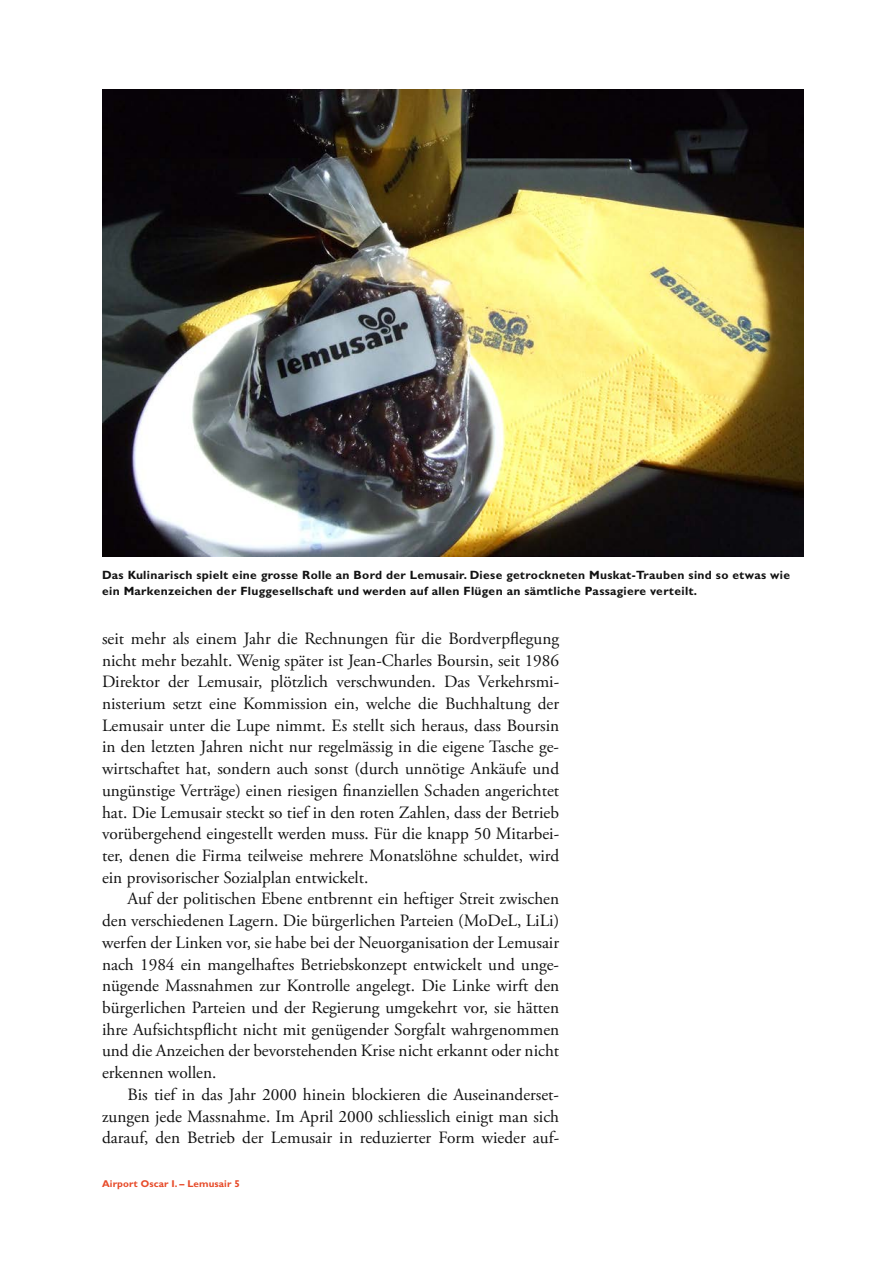
<style>
.page{position:relative;width:893px;height:1263px;background:#fff}
.page>*{position:absolute;margin:0;border:0;box-sizing:border-box;transform-origin:0 0}
.t1{font:17.25px/21.8px "Adobe Garamond Pro";color:#121212;text-align:justify}
.t2{font:700 12px/16.4px "Gill Sans MT Pro";letter-spacing:.025em;color:#121212}
.t3{font:700 9.9px "Gill Sans MT Pro";letter-spacing:.01em;color:#e74b2a}
</style>
<div class="page">
<img style="left:102px;top:89px;width:702px;height:468px">
<p class="t2" style="left:102px;top:566px;width:690px">Das Kulinarisch spielt eine grosse Rolle an Bord der Lemusair. Diese getrockneten Muskat-Trauben sind so etwas wie ein Markenzeichen der Fluggesellschaft und werden auf allen Flügen an sämtliche Passagiere verteilt.</p>
<p class="t1" style="left:102px;top:628px;width:459px">seit mehr als einem Jahr die Rechnungen für die Bordverpflegung nicht mehr bezahlt. Wenig später ist Jean-Charles Boursin, seit 1986<br>Direktor der Lemusair, plötzlich verschwunden. Das Verkehrsmi&shy;nisterium setzt eine Kommission ein, welche die Buchhaltung der Lemusair unter die Lupe nimmt. Es stellt sich heraus, dass Boursin in den letzten Jahren nicht nur regelmässig in die eigene Tasche ge&shy;wirtschaftet hat, sondern auch sonst (durch unnötige Ankäufe und ungünstige Verträge) einen riesigen finanziellen Schaden angerichtet hat. Die Lemusair steckt so tief in den roten Zahlen, dass der Betrieb vorübergehend eingestellt werden muss. Für die knapp 50 Mitarbei&shy;ter, denen die Firma teilweise mehrere Monatslöhne schuldet, wird ein provisorischer Sozialplan entwickelt.</p>
<p class="t1" style="left:102px;top:889px;width:459px;text-indent:26px">Auf der politischen Ebene entbrennt ein heftiger Streit zwischen den verschiedenen Lagern. Die bürgerlichen Parteien (MoDeL, LiLi) werfen der Linken vor, sie habe bei der Neuorganisation der Lemusair nach 1984 ein mangelhaftes Betriebskonzept entwickelt und unge&shy;nügende Massnahmen zur Kontrolle angelegt. Die Linke wirft den bürgerlichen Parteien und der Regierung umgekehrt vor, sie hätten ihre Aufsichtspflicht nicht mit genügender Sorgfalt wahrgenommen und die Anzeichen der bevorstehenden Krise nicht erkannt oder nicht erkennen wollen.</p>
<p class="t1" style="left:102px;top:1084px;width:459px;text-indent:26px">Bis tief in das Jahr 2000 hinein blockieren die Auseinanderset&shy;zungen jede Massnahme. Im April 2000 schliesslich einigt man sich darauf, den Betrieb der Lemusair in reduzierter Form wieder auf-</p>
<p class="t3" style="left:102px;top:1177px;width:139px">Airport Oscar I. – Lemusair 5</p>
</div>
